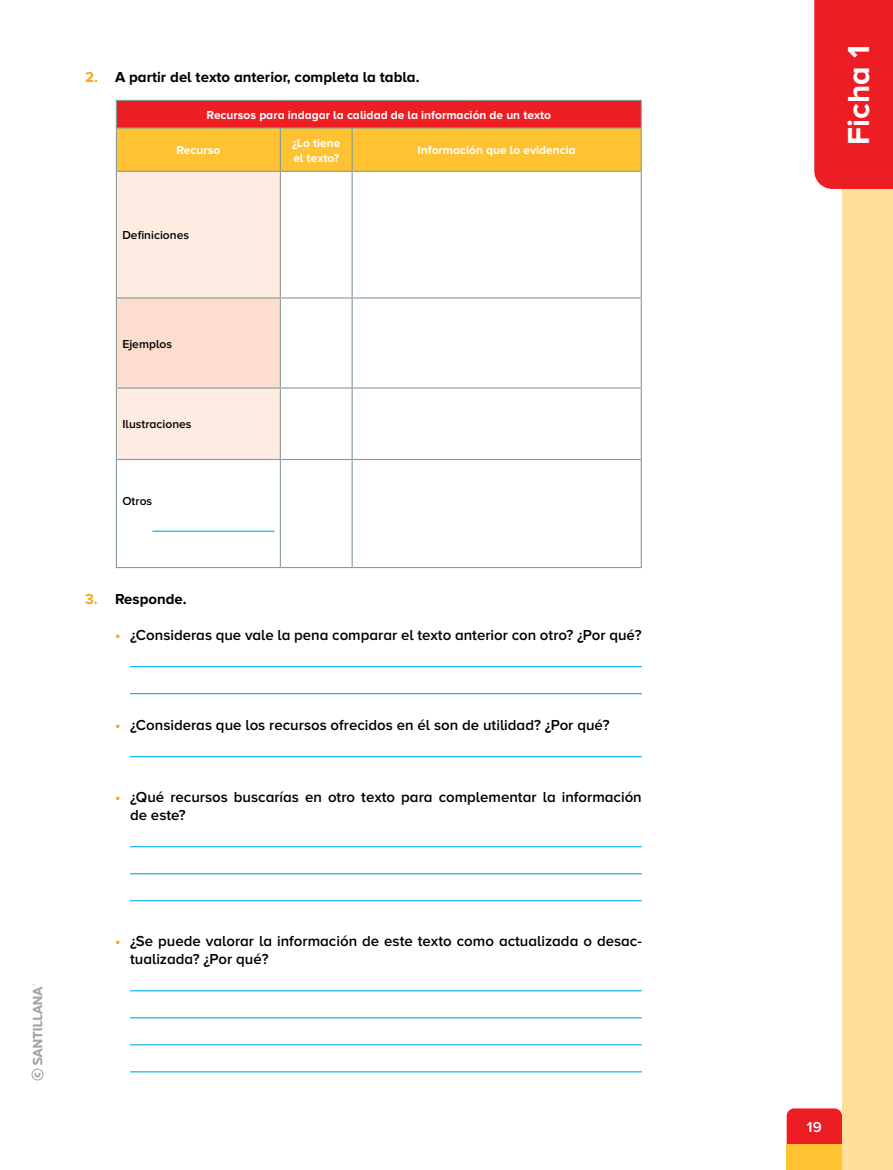
<style>
.page{position:relative;width:893px;height:1170px;background:#fff}
.page>*{position:absolute;margin:0;border:0;box-sizing:border-box;transform-origin:0 0}
.t1{font:700 31.5px "Proxima Nova A";color:#fff}
.t2{font:600 15px/18px "Proxima Nova A";color:#000}
.t3{font:700 15px "Proxima Nova A";color:#000}
.t4{font:600 15px "Proxima Nova A";color:#fff}
.t5{font:700 12px/15px "Proxima Nova A";color:#fff}
.t6{font:600 12px "Proxima Nova A";color:#000}
.s1{color:#faa81a}
.s2{font-weight:700;color:#faa81a}
</style>
<div class="page">
<div style="left:842px;top:0;width:51px;height:1169px;background:#ffde9a"></div>
<div style="left:787px;top:1108px;width:55px;height:36px;background:#ed1d24"></div>
<div style="left:787px;top:1144px;width:55px;height:25px;background:#fec232"></div>
<div style="left:814px;top:0;width:79px;height:189px;background:#ed1d24"></div>
<hr style="left:130px;top:666px;width:512px;height:1px;background:#00aeef">
<hr style="left:130px;top:693px;width:512px;height:1px;background:#00aeef">
<hr style="left:130px;top:756px;width:512px;height:1px;background:#00aeef">
<hr style="left:130px;top:846px;width:512px;height:1px;background:#00aeef">
<hr style="left:130px;top:873px;width:512px;height:1px;background:#00aeef">
<hr style="left:130px;top:900px;width:512px;height:1px;background:#00aeef">
<hr style="left:130px;top:990px;width:512px;height:1px;background:#00aeef">
<hr style="left:130px;top:1017px;width:512px;height:1px;background:#00aeef">
<hr style="left:130px;top:1044px;width:512px;height:1px;background:#00aeef">
<hr style="left:130px;top:1071px;width:512px;height:1px;background:#00aeef">
<svg style="left:117px;top:172px;width:524px;height:395px"></svg>
<div style="left:116px;top:298px;width:164px;height:90px;background:#fdddce"></div>
<hr style="left:116px;top:171px;width:164px;height:1px;background:#869c96">
<hr style="left:116px;top:172px;width:1px;height:125px;background:#869c96">
<hr style="left:280px;top:171px;width:72px;height:1px;background:#869c96">
<hr style="left:280px;top:172px;width:1px;height:125px;background:#869c96">
<hr style="left:352px;top:171px;width:290px;height:1px;background:#869c96">
<hr style="left:352px;top:172px;width:1px;height:125px;background:#869c96">
<hr style="left:641px;top:172px;width:1px;height:125px;background:#869c96">
<hr style="left:116px;top:297px;width:164px;height:1px;background:#869c96">
<hr style="left:116px;top:298px;width:1px;height:89px;background:#869c96">
<hr style="left:280px;top:297px;width:72px;height:1px;background:#869c96">
<hr style="left:280px;top:298px;width:1px;height:89px;background:#869c96">
<hr style="left:352px;top:297px;width:290px;height:1px;background:#869c96">
<hr style="left:352px;top:298px;width:1px;height:89px;background:#869c96">
<hr style="left:641px;top:298px;width:1px;height:89px;background:#869c96">
<hr style="left:116px;top:387px;width:164px;height:1px;background:#869c96">
<hr style="left:116px;top:388px;width:1px;height:71px;background:#869c96">
<hr style="left:280px;top:387px;width:72px;height:1px;background:#869c96">
<hr style="left:280px;top:388px;width:1px;height:71px;background:#869c96">
<hr style="left:352px;top:387px;width:290px;height:1px;background:#869c96">
<hr style="left:352px;top:388px;width:1px;height:71px;background:#869c96">
<hr style="left:641px;top:388px;width:1px;height:71px;background:#869c96">
<hr style="left:116px;top:459px;width:164px;height:1px;background:#869c96">
<hr style="left:116px;top:460px;width:1px;height:107px;background:#869c96">
<hr style="left:280px;top:459px;width:72px;height:1px;background:#869c96">
<hr style="left:280px;top:460px;width:1px;height:107px;background:#869c96">
<hr style="left:352px;top:459px;width:290px;height:1px;background:#869c96">
<hr style="left:352px;top:460px;width:1px;height:107px;background:#869c96">
<hr style="left:641px;top:460px;width:1px;height:107px;background:#869c96">
<hr style="left:116px;top:567px;width:164px;height:1px;background:#869c96">
<hr style="left:280px;top:567px;width:72px;height:1px;background:#869c96">
<hr style="left:352px;top:567px;width:290px;height:1px;background:#869c96">
<hr style="left:116px;top:100px;width:164px;height:1px;background:#869c96">
<hr style="left:280px;top:100px;width:72px;height:1px;background:#869c96">
<hr style="left:352px;top:100px;width:290px;height:1px;background:#869c96">
<svg style="left:116px;top:101px;width:526px;height:70px;background:#f5832e"></svg>
<hr style="left:280px;top:127px;width:72px;height:1px;background:#869c96">
<hr style="left:352px;top:127px;width:290px;height:1px;background:#869c96">
<hr style="left:152px;top:530px;width:122px;height:1px;background:#00aeef">
<svg style="left:32px;top:984px;width:12px;height:96px"></svg>
<p class="t3" style="left:85px;top:68px;width:336px"><span class="s1">2.</span> A partir del texto anterior, completa la tabla.</p>
<p class="t5" style="left:207px;top:107px;width:346px">Recursos para indagar la calidad de la información de un texto</p>
<p class="t5" style="left:176px;top:143px;width:45px">Recurso</p>
<p class="t5" style="left:292px;top:135px;width:50px">¿Lo tiene el texto?</p>
<p class="t5" style="left:418px;top:143px;width:160px">Información que lo evidencia</p>
<p class="t6" style="left:122px;top:228px;width:68px">Definiciones</p>
<p class="t6" style="left:122px;top:337px;width:51px">Ejemplos</p>
<p class="t6" style="left:122px;top:417px;width:71px">Ilustraciones</p>
<p class="t6" style="left:122px;top:494px;width:31px">Otros</p>
<p class="t3" style="left:85px;top:590px;width:103px"><span class="s1">3.</span> Responde.</p>
<p class="t2" style="left:115px;top:626px;width:528px"><span class="s2">•</span> ¿Consideras que vale la pena comparar el texto anterior con otro? ¿Por qué?</p>
<p class="t2" style="left:115px;top:716px;width:496px"><span class="s2">•</span> ¿Consideras que los recursos ofrecidos en él son de utilidad? ¿Por qué?</p>
<p class="t2" style="left:130px;top:788px;width:513px;text-indent:-15px"><span class="s2">•</span> ¿Qué recursos buscarías en otro texto para complementar la información de este?</p>
<p class="t2" style="left:130px;top:932px;width:513px;text-indent:-15px"><span class="s2">•</span> ¿Se puede valorar la información de este texto como actualizada o desac&shy;tualizada? ¿Por qué?</p>
<h1 class="t1" style="left:841px;top:145px;width:101px;rotate:-90deg">Ficha 1</h1>
<p class="t4" style="left:807px;top:1118px;width:16px">19</p>
</div>
